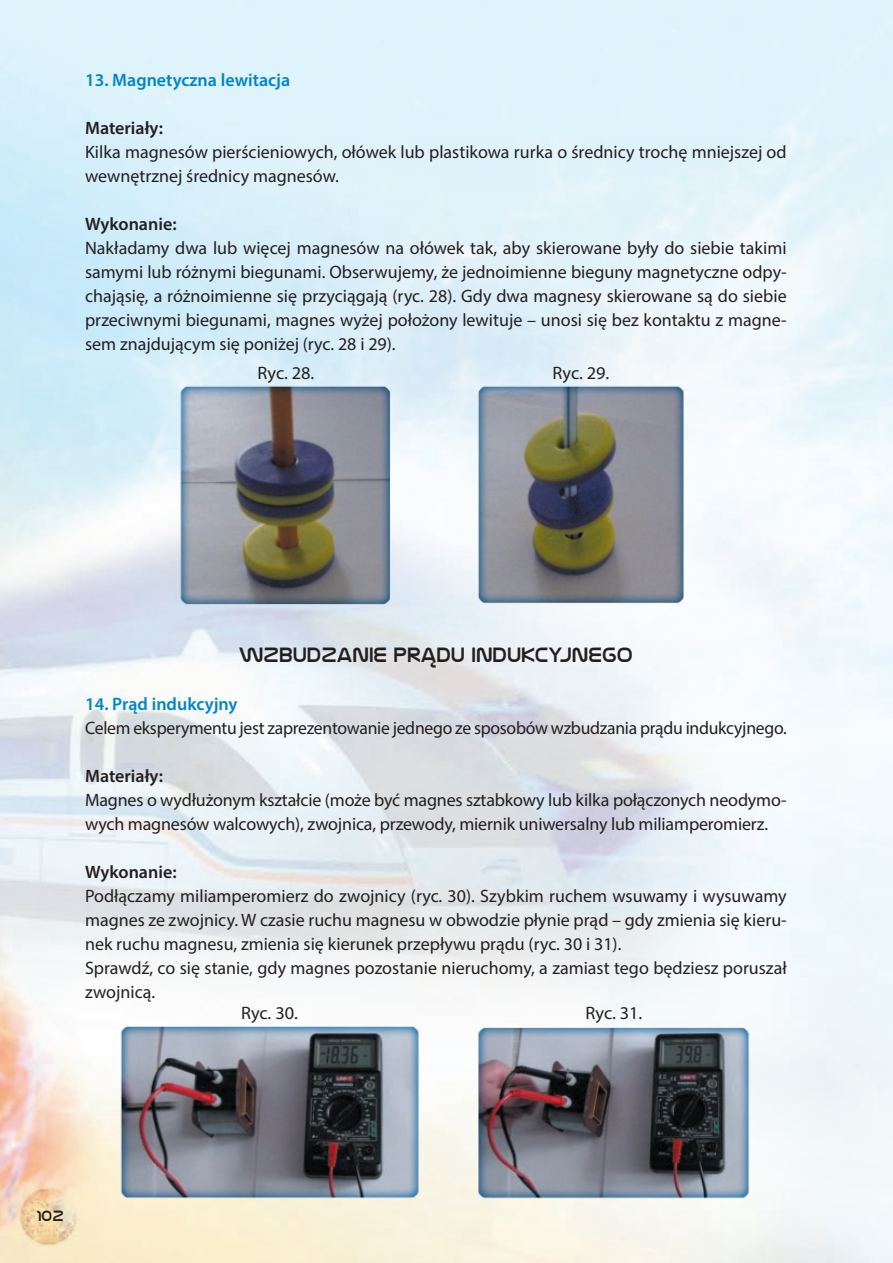
<style>
.page{position:relative;width:893px;height:1263px;background:#fff}
.page>*{position:absolute;margin:0;border:0;box-sizing:border-box;transform-origin:0 0}
.t1{font:21px "Nasalization Rg";color:#231f20}
.t2{font:18px/24px "Myriad Pro";color:#231f20}
.t3{font:600 18px "Myriad Pro";color:#0084ca}
.t4{font:600 18px "Myriad Pro";color:#231f20}
.t5{font:15px "Nasalization Rg";color:#231f20}
</style>
<div class="page">
<img style="left:138px;top:365px;width:597px;height:259px">
<img style="left:86px;top:1005px;width:696px;height:225px">
<p class="t3" style="left:85px;top:68px;width:207px">13. Magnetyczna lewitacja</p>
<p class="t4" style="left:85px;top:116px;width:79px">Materiały:</p>
<p class="t2" style="left:85px;top:139px;width:703px">Kilka magnesów pierścieniowych, ołówek lub plastikowa rurka o średnicy trochę mniejszej od wewnętrznej średnicy magnesów.</p>
<p class="t4" style="left:85px;top:212px;width:93px">Wykonanie:</p>
<p class="t2" style="left:85px;top:235px;width:703px;text-align:justify">Nakładamy dwa lub więcej magnesów na ołówek tak, aby skierowane były do siebie takimi samymi lub różnymi biegunami. Obserwujemy, że jednoimienne bieguny magnetyczne odpy&shy;chająsię, a różnoimienne się przyciągają (ryc. 28). Gdy dwa magnesy skierowane są do siebie przeciwnymi biegunami, magnes wyżej położony lewituje – unosi się bez kontaktu z magne&shy;sem znajdującym się poniżej (ryc. 28 i 29).</p>
<p class="t2" style="left:257px;top:360px;width:58px">Ryc. 28.</p>
<p class="t2" style="left:552px;top:360px;width:58px">Ryc. 29.</p>
<p class="t1" style="left:239px;top:642px;width:395px">WZBUDZANIE PRĄDU INDUKCYJNEGO</p>
<p class="t3" style="left:85px;top:692px;width:154px">14. Prąd indukcyjny</p>
<p class="t2" style="left:85px;top:715px;width:703px">Celem eksperymentu jest zaprezentowanie jednego ze sposobów wzbudzania prądu indukcyjnego.</p>
<p class="t4" style="left:85px;top:764px;width:79px">Materiały:</p>
<p class="t2" style="left:85px;top:787px;width:703px">Magnes o wydłużonym kształcie (może być magnes sztabkowy lub kilka połączonych neodymo&shy;wych magnesów walcowych), zwojnica, przewody, miernik uniwersalny lub miliamperomierz.</p>
<p class="t4" style="left:85px;top:860px;width:93px">Wykonanie:</p>
<p class="t2" style="left:85px;top:883px;width:703px">Podłączamy miliamperomierz do zwojnicy (ryc. 30). Szybkim ruchem wsuwamy i wysuwamy magnes ze zwojnicy. W czasie ruchu magnesu w obwodzie płynie prąd – gdy zmienia się kieru&shy;nek ruchu magnesu, zmienia się kierunek przepływu prądu (ryc. 30 i 31).<br>Sprawdź, co się stanie, gdy magnes pozostanie nieruchomy, a zamiast tego będziesz poruszał zwojnicą.</p>
<p class="t2" style="left:241px;top:1000px;width:58px">Ryc. 30.</p>
<p class="t2" style="left:585px;top:1000px;width:58px">Ryc. 31.</p>
<p class="t5" style="left:37px;top:1207px;width:28px">102</p>
</div>
